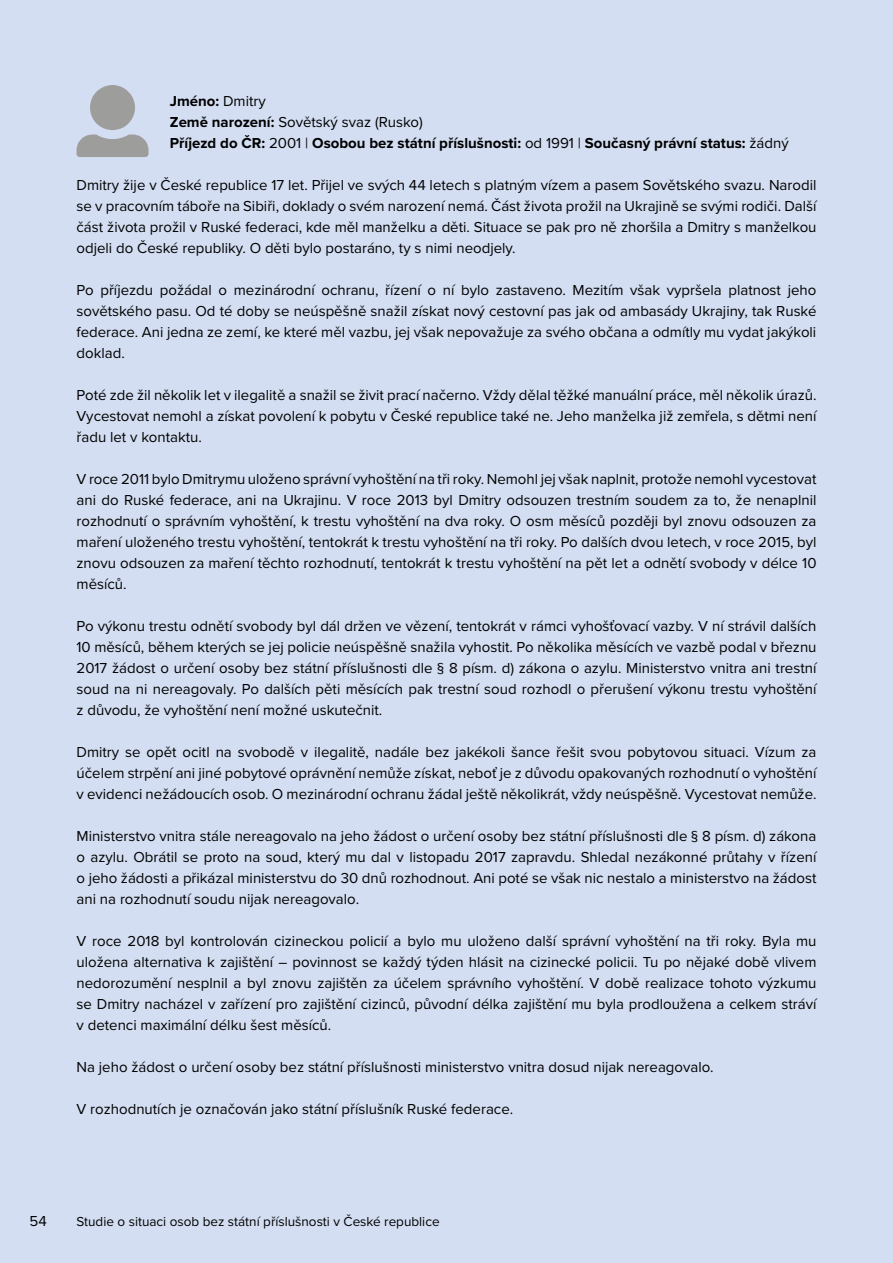
<style>
.page{position:relative;width:893px;height:1263px;background:#d3def2}
.page>*{position:absolute;margin:0;border:0;box-sizing:border-box;transform-origin:0 0}
.t1{font:15px/21px "Proxima Nova";color:#000;text-align:justify}
.t2{font:700 15px/21px "Proxima Nova";color:#000}
.t3{font:13.5px "Proxima Nova";color:#000}
.s1{font-weight:400}
</style>
<div class="page">
<p class="t2" style="left:170px;top:90px;width:620px">Jméno: <span class="s1">Dmitry<br></span>Země narození: <span class="s1">Sovětský svaz (Rusko)<br></span>Příjezd do ČR: <span class="s1">2001 |</span> Osobou bez státní příslušnosti: <span class="s1">od 1991 |</span> Současný právní status: <span class="s1">žádný</span></p>
<p class="t1" style="left:77px;top:174px;width:741px">Dmitry žije v České republice 17 let. Přijel ve svých 44 letech s platným vízem a pasem Sovětského svazu. Narodil se v pracovním táboře na Sibiři, doklady o svém narození nemá. Část života prožil na Ukrajině se svými rodiči. Další část života prožil v Ruské federaci, kde měl manželku a děti. Situace se pak pro ně zhoršila a Dmitry s manželkou odjeli do České republiky. O děti bylo postaráno, ty s nimi neodjely.</p>
<p class="t1" style="left:77px;top:279px;width:741px">Po příjezdu požádal o mezinárodní ochranu, řízení o ní bylo zastaveno. Mezitím však vypršela platnost jeho sovětského pasu. Od té doby se neúspěšně snažil získat nový cestovní pas jak od ambasády Ukrajiny, tak Ruské federace. Ani jedna ze zemí, ke které měl vazbu, jej však nepovažuje za svého občana a odmítly mu vydat jakýkoli doklad.</p>
<p class="t1" style="left:77px;top:384px;width:741px">Poté zde žil několik let v ilegalitě a snažil se živit prací načerno. Vždy dělal těžké manuální práce, měl několik úrazů.<br>Vycestovat nemohl a získat povolení k pobytu v České republice také ne. Jeho manželka již zemřela, s dětmi není řadu let v kontaktu.</p>
<p class="t1" style="left:77px;top:468px;width:741px">V roce 2011 bylo Dmitrymu uloženo správní vyhoštění na tři roky. Nemohl jej však naplnit, protože nemohl vycestovat ani do Ruské federace, ani na Ukrajinu. V roce 2013 byl Dmitry odsouzen trestním soudem za to, že nenaplnil rozhodnutí o správním vyhoštění, k trestu vyhoštění na dva roky. O osm měsíců později byl znovu odsouzen za maření uloženého trestu vyhoštění, tentokrát k trestu vyhoštění na tři roky. Po dalších dvou letech, v roce 2015, byl znovu odsouzen za maření těchto rozhodnutí, tentokrát k trestu vyhoštění na pět let a odnětí svobody v délce 10 měsíců.</p>
<p class="t1" style="left:77px;top:615px;width:741px">Po výkonu trestu odnětí svobody byl dál držen ve vězení, tentokrát v rámci vyhošťovací vazby. V ní strávil dalších 10 měsíců, během kterých se jej policie neúspěšně snažila vyhostit. Po několika měsících ve vazbě podal v březnu 2017 žádost o určení osoby bez státní příslušnosti dle § 8 písm. d) zákona o azylu. Ministerstvo vnitra ani trestní soud na ni nereagovaly. Po dalších pěti měsících pak trestní soud rozhodl o přerušení výkonu trestu vyhoštění z důvodu, že vyhoštění není možné uskutečnit.</p>
<p class="t1" style="left:77px;top:741px;width:741px">Dmitry se opět ocitl na svobodě v ilegalitě, nadále bez jakékoli šance řešit svou pobytovou situaci. Vízum za účelem strpění ani jiné pobytové oprávnění nemůže získat, neboť je z důvodu opakovaných rozhodnutí o vyhoštění v evidenci nežádoucích osob. O mezinárodní ochranu žádal ještě několikrát, vždy neúspěšně. Vycestovat nemůže.</p>
<p class="t1" style="left:77px;top:825px;width:741px">Ministerstvo vnitra stále nereagovalo na jeho žádost o určení osoby bez státní příslušnosti dle § 8 písm. d) zákona o azylu. Obrátil se proto na soud, který mu dal v listopadu 2017 zapravdu. Shledal nezákonné průtahy v řízení o jeho žádosti a přikázal ministerstvu do 30 dnů rozhodnout. Ani poté se však nic nestalo a ministerstvo na žádost ani na rozhodnutí soudu nijak nereagovalo.</p>
<p class="t1" style="left:77px;top:930px;width:741px">V roce 2018 byl kontrolován cizineckou policií a bylo mu uloženo další správní vyhoštění na tři roky. Byla mu uložena alternativa k zajištění – povinnost se každý týden hlásit na cizinecké policii. Tu po nějaké době vlivem nedorozumění nesplnil a byl znovu zajištěn za účelem správního vyhoštění. V době realizace tohoto výzkumu se Dmitry nacházel v zařízení pro zajištění cizinců, původní délka zajištění mu byla prodloužena a celkem stráví v detenci maximální délku šest měsíců.</p>
<p class="t1" style="left:77px;top:1056px;width:639px">Na jeho žádost o určení osoby bez státní příslušnosti ministerstvo vnitra dosud nijak nereagovalo.</p>
<p class="t1" style="left:77px;top:1098px;width:438px">V rozhodnutích je označován jako státní příslušník Ruské federace.</p>
<p class="t1" style="left:30px;top:1210px;width:19px">54</p>
<p class="t3" style="left:77px;top:1211px;width:365px">Studie o situaci osob bez státní příslušnosti v České republice</p>
</div>
